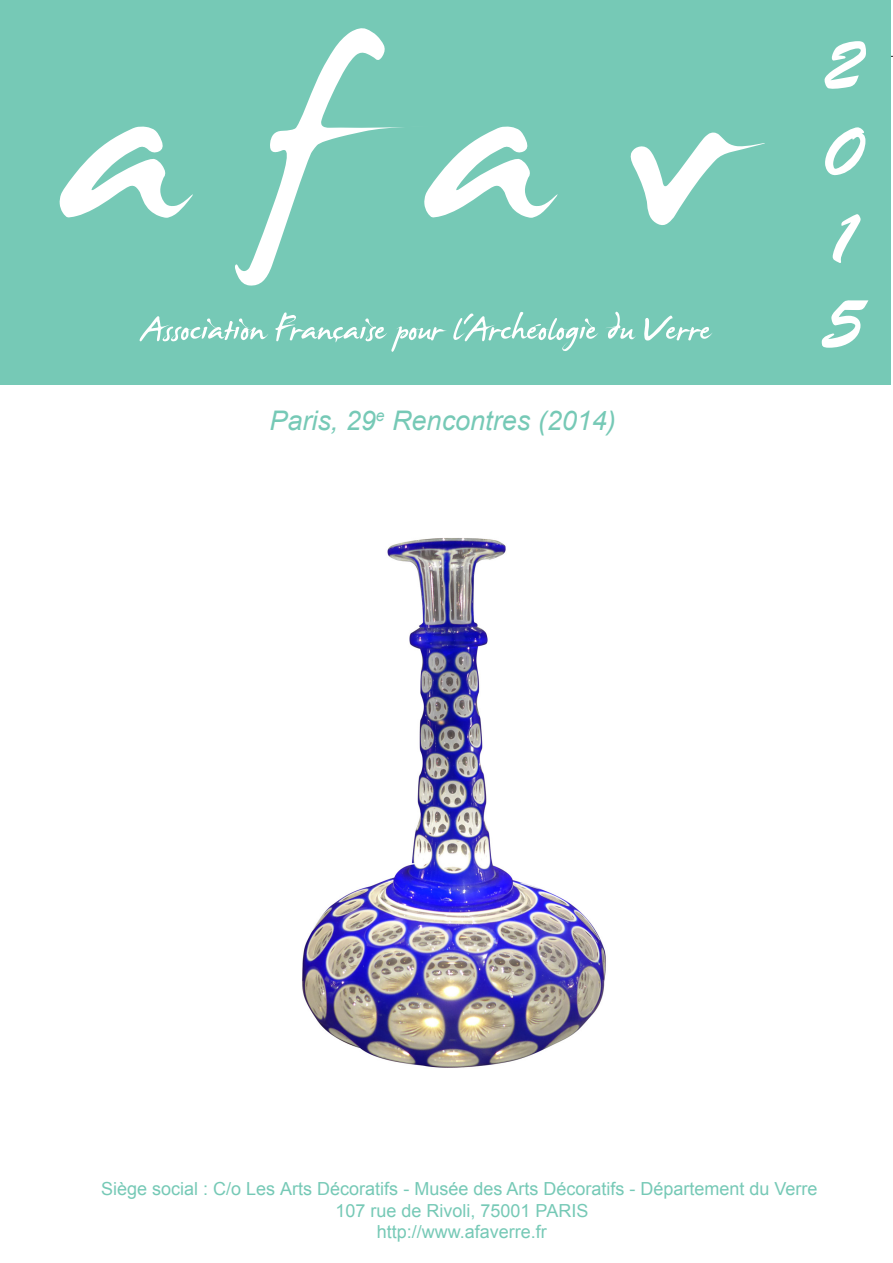
<style>
.page{position:relative;width:893px;height:1263px;background:#fff}
.page>*{position:absolute;margin:0;border:0;box-sizing:border-box;transform-origin:0 0}
.t1{font:72px/86.4px "Brush Script Std";color:#fff;text-align:justify}
.t2{font:italic 27px "Arial";color:#76c9b6}
.t3{font:18px/21.6px "Arial";color:#76c9b6;text-align:center}
</style>
<div class="page">
<hr style="left:0;top:56px;width:893px;height:1px;background:#231f20">
<div style="left:0;top:0;width:891px;height:385px;background:#76c9b6"></div>
<svg style="left:59px;top:126px;width:134px;height:92px"></svg>
<svg style="left:235px;top:28px;width:168px;height:258px"></svg>
<svg style="left:424px;top:126px;width:134px;height:92px"></svg>
<svg style="left:630px;top:133px;width:135px;height:92px"></svg>
<svg style="left:140px;top:316px;width:128px;height:25px"></svg>
<svg style="left:644px;top:316px;width:68px;height:25px"></svg>
<svg style="left:275px;top:312px;width:172px;height:40px"></svg>
<svg style="left:453px;top:312px;width:183px;height:39px"></svg>
<img style="left:302px;top:538px;width:304px;height:530px">
<p class="t2" style="left:269px;top:403px;width:348px">Paris, 29<sup>e</sup> Rencontres (2014)</p>
<p class="t1" style="left:822px;top:23px;width:42px">2<br>0<br>1<br>5</p>
<p class="t3" style="left:101px;top:1178px;width:718px">Siège social : C/o Les Arts Décoratifs - Musée des Arts Décoratifs - Département du Verre<br>107 rue de Rivoli, 75001 PARIS<br>http://www.afaverre.fr</p>
</div>
